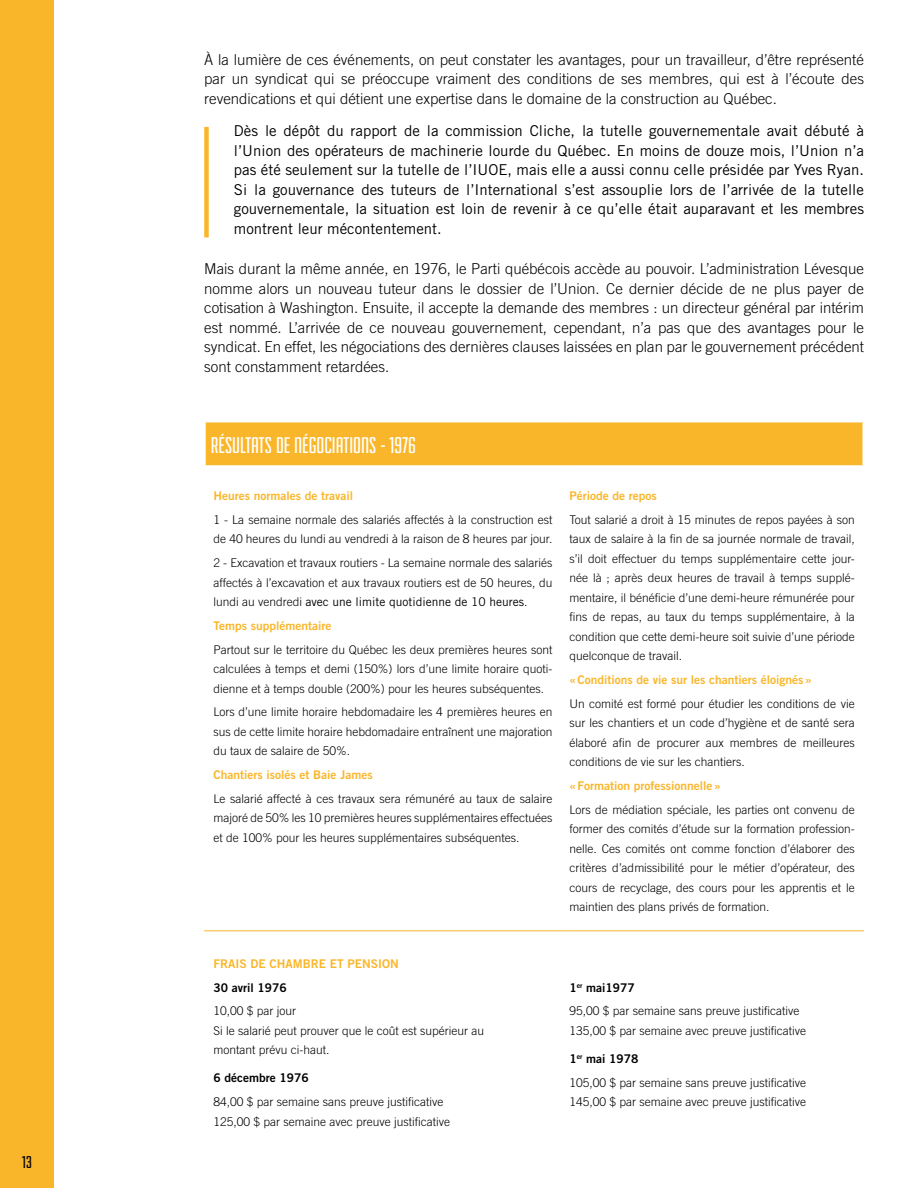
<style>
.page{position:relative;width:918px;height:1188px;background:#fff}
.page>*{position:absolute;margin:0;border:0;box-sizing:border-box;transform-origin:0 0}
.t1{font:24px "Fairview";color:#fff}
.t2{font:18px "Fairview";color:#000}
.t3{font:300 15px/19.5px "Trade Gothic LT Std";color:#000;text-align:justify}
.t4{font:15px/19.5px "Trade Gothic LT Std";color:#000;text-align:justify}
.t5{font:300 12px/19.5px "Trade Gothic LT Std";color:#000;text-align:justify}
.t6{font:12px "Trade Gothic LT Std Bd 2";color:#fab62a}
.t7{font:12px "Trade Gothic LT Std Bd 2";color:#000}
.s1{font-weight:400}
</style>
<div class="page">
<div style="left:205px;top:422px;width:658px;height:44px;background:#fab62a"></div>
<hr style="left:862px;top:422px;width:2px;height:43px;background:#fff">
<hr style="left:204px;top:422px;width:2px;height:43px;background:#fff">
<hr style="left:204px;top:465px;width:357px;height:2px;background:#fff">
<hr style="left:561px;top:465px;width:303px;height:2px;background:#fff">
<hr style="left:204px;top:930px;width:357px;height:1px;background:#fab62a">
<hr style="left:561px;top:930px;width:303px;height:1px;background:#fab62a">
<div style="left:0;top:0;width:54px;height:1188px;background:#fab62a"></div>
<div style="left:204px;top:127px;width:5px;height:110px;background:#fab62a"></div>
<h2 class="t2" style="left:22px;top:1153px;width:11px">13</h2>
<p class="t3" style="left:204px;top:50px;width:661px">À la lumière de ces événements, on peut constater les avantages, pour un travailleur, d’être représenté par un syndicat qui se préoccupe vraiment des conditions de ses membres, qui est à l’écoute des revendications et qui détient une expertise dans le domaine de la construction au Québec.</p>
<p class="t4" style="left:234px;top:121px;width:632px">Dès le dépôt du rapport de la commission Cliche, la tutelle gouvernementale avait débuté à l’Union des opérateurs de machinerie lourde du Québec. En moins de douze mois, l’Union n’a pas été seulement sur la tutelle de l’IUOE, mais elle a aussi connu celle présidée par Yves Ryan.<br>Si la gouvernance des tuteurs de l’International s’est assouplie lors de l’arrivée de la tutelle gouvernementale, la situation est loin de revenir à ce qu’elle était auparavant et les membres montrent leur mécontentement.</p>
<p class="t3" style="left:204px;top:259px;width:661px">Mais durant la même année, en 1976, le Parti québécois accède au pouvoir. L’administration Lévesque nomme alors un nouveau tuteur dans le dossier de l’Union. Ce dernier décide de ne plus payer de cotisation à Washington. Ensuite, il accepte la demande des membres : un directeur général par intérim est nommé. L’arrivée de ce nouveau gouvernement, cependant, n’a pas que des avantages pour le syndicat. En effet, les négociations des dernières clauses laissées en plan par le gouvernement précédent sont constamment retardées.</p>
<h1 class="t1" style="left:211px;top:433px;width:207px">RÉSULTATS DE NÉGOCIATIONS - 1976</h1>
<p class="t6" style="left:213px;top:488px;width:141px">Heures normales de travail</p>
<p class="t5" style="left:213px;top:510px;width:340px">1 - La semaine normale des salariés affectés à la construction est de 40 heures du lundi au vendredi à la raison de 8 heures par jour.</p>
<p class="t5" style="left:213px;top:553px;width:340px">2 - Excavation et travaux routiers - La semaine normale des salariés affectés à l’excavation et aux travaux routiers est de 50 heures, du lundi au vendredi <span class="s1">avec une limite quotidienne de 10 heures</span>.</p>
<p class="t6" style="left:213px;top:618px;width:120px">Temps supplémentaire</p>
<p class="t5" style="left:213px;top:639px;width:340px">Partout sur le territoire du Québec les deux premières heures sont calculées à temps et demi (150%) lors d’une limite horaire quoti&shy;dienne et à temps double (200%) pour les heures subséquentes.</p>
<p class="t5" style="left:213px;top:702px;width:340px">Lors d’une limite horaire hebdomadaire les 4 premières heures en sus de cette limite horaire hebdomadaire entraînent une majoration du taux de salaire de 50%.</p>
<p class="t6" style="left:213px;top:767px;width:161px">Chantiers isolés et Baie James</p>
<p class="t5" style="left:213px;top:789px;width:340px">Le salarié affecté à ces travaux sera rémunéré au taux de salaire majoré de 50% les 10 premières heures supplémentaires effectuées et de 100% pour les heures supplémentaires subséquentes.</p>
<p class="t6" style="left:569px;top:488px;width:89px">Période de repos</p>
<p class="t5" style="left:569px;top:510px;width:287px">Tout salarié a droit à 15 minutes de repos payées à son taux de salaire à la fin de sa journée normale de travail, s’il doit effectuer du temps supplémentaire cette jour&shy;née là ; après deux heures de travail à temps supplé&shy;mentaire, il bénéficie d’une demi-heure rémunérée pour fins de repas, au taux du temps supplémentaire, à la condition que cette demi-heure soit suivie d’une période quelconque de travail.</p>
<p class="t6" style="left:569px;top:672px;width:244px">«Conditions de vie sur les chantiers éloignés»</p>
<p class="t5" style="left:569px;top:694px;width:287px">Un comité est formé pour étudier les conditions de vie sur les chantiers et un code d’hygiène et de santé sera élaboré afin de procurer aux membres de meilleures conditions de vie sur les chantiers.</p>
<p class="t6" style="left:569px;top:778px;width:153px">«Formation professionnelle»</p>
<p class="t5" style="left:569px;top:800px;width:287px">Lors de médiation spéciale, les parties ont convenu de former des comités d’étude sur la formation profession&shy;nelle. Ces comités ont comme fonction d’élaborer des critères d’admissibilité pour le métier d’opérateur, des cours de recyclage, des cours pour les apprentis et le maintien des plans privés de formation.</p>
<p class="t6" style="left:213px;top:956px;width:187px">FRAIS DE CHAMBRE ET PENSION</p>
<p class="t7" style="left:213px;top:980px;width:75px">30 avril 1976</p>
<p class="t5" style="left:213px;top:1001px;width:272px;text-align:left">10,00 $ par jour<br>Si le salarié peut prouver que le coût est supérieur au montant prévu ci-haut.</p>
<p class="t7" style="left:213px;top:1071px;width:97px">6 décembre 1976</p>
<p class="t5" style="left:213px;top:1092px;width:238px">84,00 $ par semaine sans preuve justificative<br>125,00 $ par semaine avec preuve justificative</p>
<p class="t7" style="left:569px;top:980px;width:67px">1<sup>er</sup> mai1977</p>
<p class="t5" style="left:569px;top:1001px;width:238px">95,00 $ par semaine sans preuve justificative<br>135,00 $ par semaine avec preuve justificative</p>
<p class="t7" style="left:569px;top:1051px;width:71px">1<sup>er</sup> mai 1978</p>
<p class="t5" style="left:569px;top:1072px;width:238px">105,00 $ par semaine sans preuve justificative<br>145,00 $ par semaine avec preuve justificative</p>
</div>
